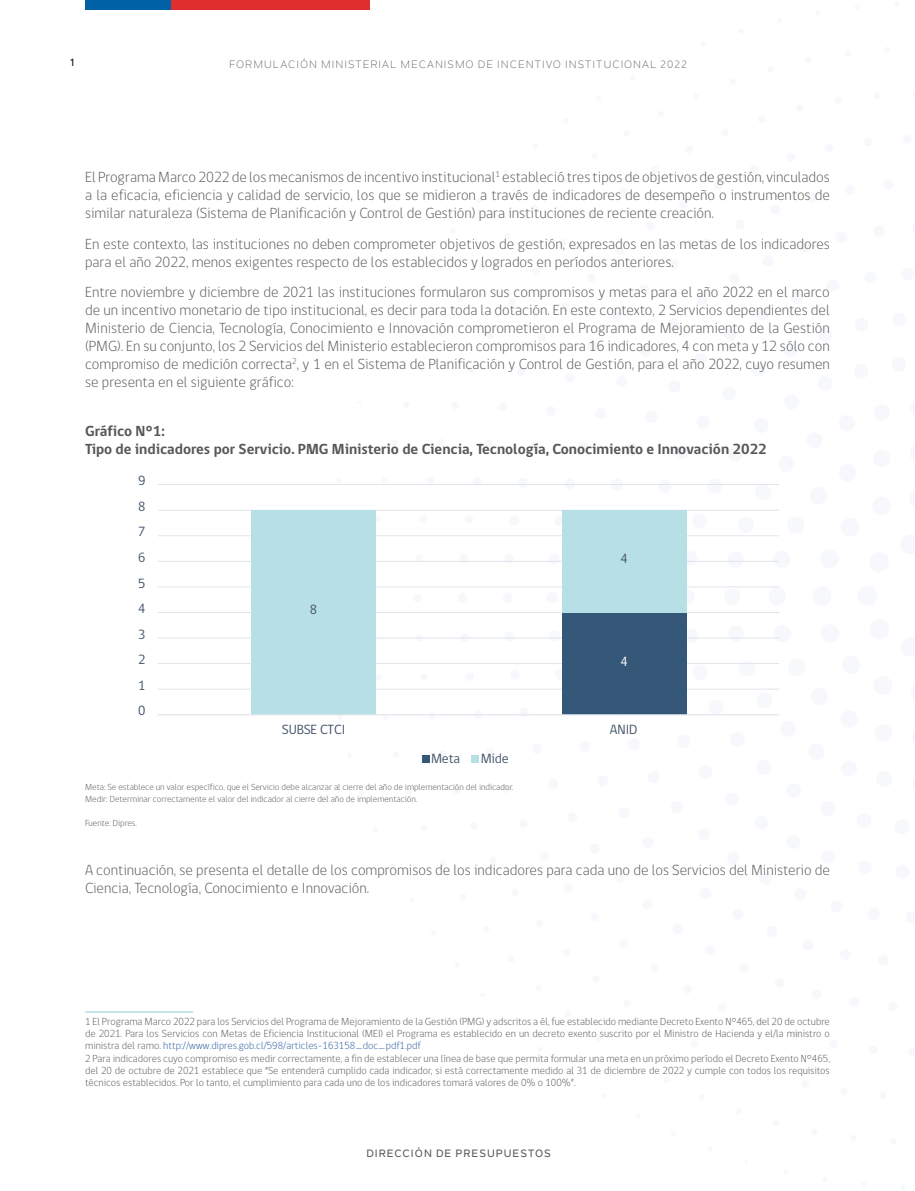
<style>
.page{position:relative;width:915px;height:1191px;background:#fff}
.page>*{position:absolute;margin:0;border:0;box-sizing:border-box;transform-origin:0 0}
.t1{font:300 15px/18px "gob CL";color:#575756;text-align:justify}
.t2{font:700 15px/18px "gob CL";color:#575756}
.t3{font:13.65px "gob CL";letter-spacing:-.01em;color:#44546a}
.t4{font:13.65px "gob CL";color:#fff}
.t5{font:300 10.5px/12.1px "gob CL";color:#575756}
.t6{font:10.5px "Nolan Next";letter-spacing:.1em;color:#575756}
.t7{font:500 10.5px "Nolan Next";letter-spacing:.1em;color:#575756}
.t8{font:500 10.5px "Nolan Next";color:#000}
.t9{font:300 9px/12px "gob CL";color:#575756}
.s1{color:#275b9b}
</style>
<div class="page">
<div style="left:85px;top:0;width:86px;height:10px;background:#0061a6"></div>
<div style="left:171px;top:0;width:198px;height:10px;background:#de2e2e"></div>
<hr style="left:158px;top:689px;width:620px;height:1px;background:#e0e5eb">
<hr style="left:158px;top:663px;width:620px;height:1px;background:#e0e5eb">
<hr style="left:158px;top:638px;width:620px;height:1px;background:#e0e5eb">
<hr style="left:158px;top:612px;width:620px;height:1px;background:#e0e5eb">
<hr style="left:158px;top:586px;width:620px;height:1px;background:#e0e5eb">
<hr style="left:158px;top:561px;width:620px;height:1px;background:#e0e5eb">
<hr style="left:158px;top:535px;width:620px;height:1px;background:#e0e5eb">
<hr style="left:158px;top:510px;width:620px;height:1px;background:#e0e5eb">
<hr style="left:158px;top:484px;width:620px;height:1px;background:#e0e5eb">
<div style="left:561px;top:612px;width:125px;height:103px;background:#355878"></div>
<div style="left:251px;top:510px;width:124px;height:205px;background:#b7dfe6"></div>
<div style="left:561px;top:510px;width:125px;height:102px;background:#b7dfe6"></div>
<hr style="left:158px;top:714px;width:620px;height:1px;background:#e0e5eb">
<div style="left:422px;top:755px;width:7px;height:8px;background:#355878"></div>
<div style="left:471px;top:755px;width:8px;height:8px;background:#b7dfe6"></div>
<hr style="left:85px;top:1011px;width:108px;height:1px;background:#b4dee6">
<p class="t8" style="left:70px;top:56px;width:6px">1</p>
<p class="t6" style="left:229px;top:58px;width:459px">FORMULACIÓN MINISTERIAL MECANISMO DE INCENTIVO INSTITUCIONAL 2022</p>
<p class="t1" style="left:85px;top:168px;width:746px">El Programa Marco 2022 de los mecanismos de incentivo institucional<sup>1</sup> estableció tres tipos de objetivos de gestión, vinculados a la eficacia, eficiencia y calidad de servicio, los que se midieron a través de indicadores de desempeño o instrumentos de similar naturaleza (Sistema de Planificación y Control de Gestión) para instituciones de reciente creación.</p>
<p class="t1" style="left:85px;top:235px;width:746px">En este contexto, las instituciones no deben comprometer objetivos de gestión, expresados en las metas de los indicadores para el año 2022, menos exigentes respecto de los establecidos y logrados en períodos anteriores.</p>
<p class="t1" style="left:85px;top:284px;width:746px">Entre noviembre y diciembre de 2021 las instituciones formularon sus compromisos y metas para el año 2022 en el marco de un incentivo monetario de tipo institucional, es decir para toda la dotación. En este contexto, 2 Servicios dependientes del Ministerio de Ciencia, Tecnología, Conocimiento e Innovación comprometieron el Programa de Mejoramiento de la Gestión (PMG). En su conjunto, los 2 Servicios del Ministerio establecieron compromisos para 16 indicadores, 4 con meta y 12 sólo con compromiso de medición correcta<sup>2</sup>, y 1 en el Sistema de Planificación y Control de Gestión, para el año 2022, cuyo resumen se presenta en el siguiente gráfico:</p>
<p class="t2" style="left:85px;top:422px;width:683px">Gráfico N°1:<br>Tipo de indicadores por Servicio. PMG Ministerio de Ciencia, Tecnología, Conocimiento e Innovación 2022</p>
<p class="t3" style="left:138px;top:471px;width:9px">9</p>
<p class="t3" style="left:138px;top:497px;width:9px">8</p>
<p class="t3" style="left:138px;top:522px;width:9px">7</p>
<p class="t3" style="left:138px;top:548px;width:9px">6</p>
<p class="t3" style="left:138px;top:573px;width:9px">5</p>
<p class="t3" style="left:138px;top:599px;width:9px">4</p>
<p class="t3" style="left:138px;top:625px;width:9px">3</p>
<p class="t3" style="left:138px;top:650px;width:9px">2</p>
<p class="t3" style="left:138px;top:676px;width:9px">1</p>
<p class="t3" style="left:138px;top:701px;width:9px">0</p>
<p class="t3" style="left:309px;top:600px;width:9px">8</p>
<p class="t3" style="left:620px;top:549px;width:9px">4</p>
<p class="t4" style="left:620px;top:652px;width:9px">4</p>
<p class="t3" style="left:282px;top:720px;width:65px">SUBSE CTCI</p>
<p class="t3" style="left:609px;top:720px;width:29px">ANID</p>
<p class="t3" style="left:431px;top:749px;width:31px">Meta</p>
<p class="t3" style="left:480px;top:749px;width:30px">Mide</p>
<p class="t9" style="left:85px;top:781px;width:430px">Meta: Se establece un valor específico, que el Servicio debe alcanzar al cierre del año de implementación del indicador.<br>Medir: Determinar correctamente el valor del indicador al cierre del año de implementación.</p>
<p class="t9" style="left:85px;top:817px;width:53px">Fuente: Dipres.</p>
<p class="t1" style="left:85px;top:861px;width:746px">A continuación, se presenta el detalle de los compromisos de los indicadores para cada uno de los Servicios del Ministerio de<br>Ciencia, Tecnología, Conocimiento e Innovación.</p>
<p class="t5" style="left:85px;top:1015px;width:746px">1 El Programa Marco 2022 para los Servicios del Programa de Mejoramiento de la Gestión (PMG) y adscritos a él, fue establecido mediante Decreto Exento N°465, del 20 de octubre de 2021. Para los Servicios con Metas de Eficiencia Institucional (MEI) el Programa es establecido en un decreto exento suscrito por el Ministro de Hacienda y el/la ministro o ministra del ramo. <span class="s1">http://www.dipres.gob.cl/598/articles-163158_doc_pdf1.pdf<br></span>2 Para indicadores cuyo compromiso es medir correctamente, a fin de establecer una línea de base que permita formular una meta en un próximo período el Decreto Exento N°465, del 20 de octubre de 2021 establece que “Se entenderá cumplido cada indicador, si está correctamente medido al 31 de diciembre de 2022 y cumple con todos los requisitos técnicos establecidos. Por lo tanto, el cumplimiento para cada uno de los indicadores tomará valores de 0% o 100%”.</p>
<p class="t7" style="left:366px;top:1147px;width:186px">DIRECCIÓN DE PRESUPUESTOS</p>
</div>
